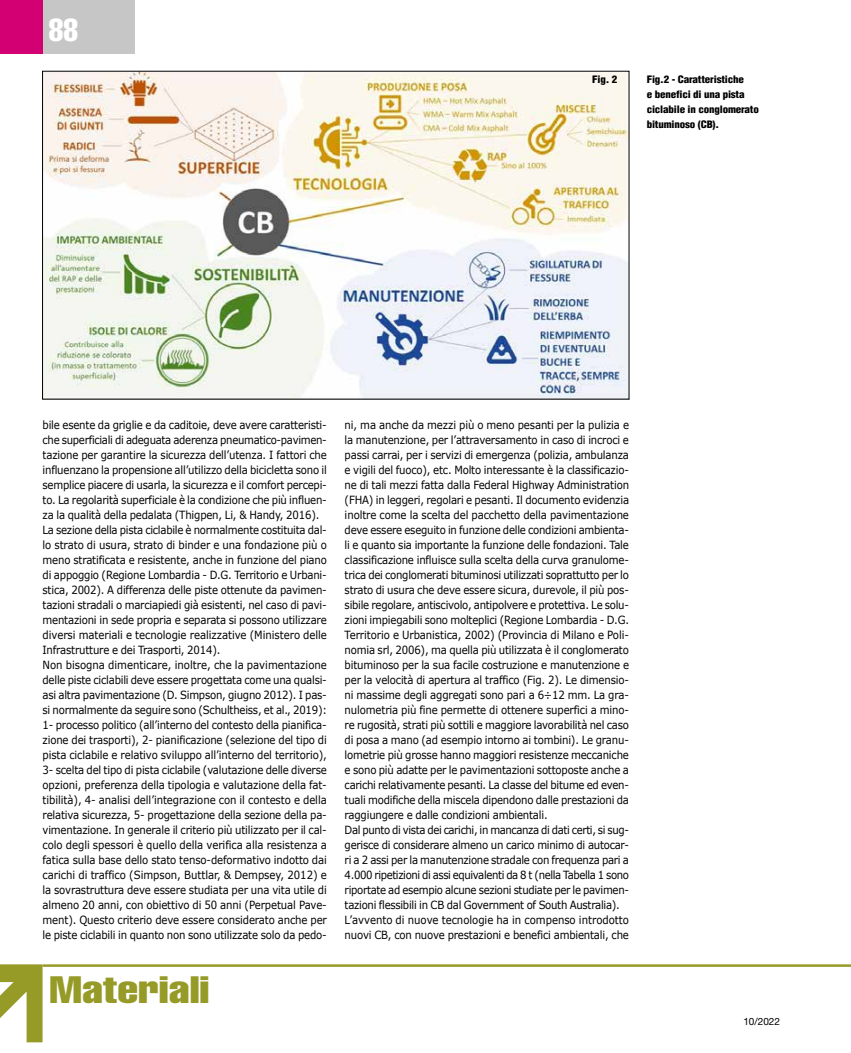
<style>
.page{position:relative;width:851px;height:1053px;background:#fff}
.page>*{position:absolute;margin:0;border:0;box-sizing:border-box;transform-origin:0 0}
.t1{font:extra-condensed 37.5px "Helvetica";color:#969a27;scale:1.3 1}
.t2{font:extra-condensed 31.25px "Helvetica";color:#fff}
.t3{font:11.25px/15px "Verdana";letter-spacing:-.02em;color:#000;scale:.9 1}
.t4{font:900 condensed 10px/15px "Helvetica";letter-spacing:-.015em;color:#000;scale:1.1 1}
.t5{font:10px "Helvetica Neue";color:#000}
</style>
<div class="page">
<svg style="left:0;top:964px;width:43px;height:78px"></svg>
<div style="left:43px;top:0;width:92px;height:53px;background:#c6c6c6"></div>
<div style="left:0;top:0;width:43px;height:53px;background:#d20072"></div>
<img style="left:44px;top:73px;width:583px;height:324px">
<hr style="left:43px;top:964px;width:807px;height:2px;background:#969a27">
<h2 class="t2" style="left:49px;top:10px;width:31px">88</h2>
<p class="t4" style="left:592px;top:72px;width:24px">Fig. 2</p>
<p class="t4" style="left:646px;top:72px;width:103px">Fig.2 - Caratteristiche<br>e benefici di una pista ciclabile in conglomerato bituminoso (CB).</p>
<p class="t3" style="left:43px;top:417px;width:317px">bile esente da griglie e da caditoie, deve avere caratteristi&shy;che superficiali di adeguata aderenza pneumatico-pavimen&shy;tazione per garantire la sicurezza dell’utenza. I fattori che influenzano la propensione all’utilizzo della bicicletta sono il semplice piacere di usarla, la sicurezza e il comfort percepi&shy;to. La regolarità superficiale è la condizione che più influen&shy;za la qualità della pedalata (Thigpen, Li, &amp; Handy, 2016).<br>La sezione della pista ciclabile è normalmente costituita dal&shy;lo strato di usura, strato di binder e una fondazione più o meno stratificata e resistente, anche in funzione del piano di appoggio (Regione Lombardia - D.G. Territorio e Urbani&shy;stica, 2002). A differenza delle piste ottenute da pavimen&shy;tazioni stradali o marciapiedi già esistenti, nel caso di pavi&shy;mentazioni in sede propria e separata si possono utilizzare diversi materiali e tecnologie realizzative (Ministero delle Infrastrutture e dei Trasporti, 2014).<br>Non bisogna dimenticare, inoltre, che la pavimentazione delle piste ciclabili deve essere progettata come una qualsi&shy;asi altra pavimentazione (D. Simpson, giugno 2012). I pas&shy;si normalmente da seguire sono (Schultheiss, et al., 2019):<br>1- processo politico (all’interno del contesto della pianifica&shy;zione dei trasporti), 2- pianificazione (selezione del tipo di pista ciclabile e relativo sviluppo all’interno del territorio), 3- scelta del tipo di pista ciclabile (valutazione delle diverse opzioni, preferenza della tipologia e valutazione della fat&shy;tibilità), 4- analisi dell’integrazione con il contesto e della relativa sicurezza, 5- progettazione della sezione della pa&shy;vimentazione. In generale il criterio più utilizzato per il cal&shy;colo degli spessori è quello della verifica alla resistenza a fatica sulla base dello stato tenso-deformativo indotto dai carichi di traffico (Simpson, Buttlar, &amp; Dempsey, 2012) e la sovrastruttura deve essere studiata per una vita utile di almeno 20 anni, con obiettivo di 50 anni (Perpetual Pave&shy;ment). Questo criterio deve essere considerato anche per le piste ciclabili in quanto non sono utilizzate solo da pedo-</p>
<p class="t3" style="left:344px;top:417px;width:317px">ni, ma anche da mezzi più o meno pesanti per la pulizia e la manutenzione, per l’attraversamento in caso di incroci e passi carrai, per i servizi di emergenza (polizia, ambulanza e vigili del fuoco), etc. Molto interessante è la classificazio&shy;ne di tali mezzi fatta dalla Federal Highway Administration (FHA) in leggeri, regolari e pesanti. Il documento evidenzia inoltre come la scelta del pacchetto della pavimentazione deve essere eseguito in funzione delle condizioni ambienta&shy;li e quanto sia importante la funzione delle fondazioni. Tale classificazione influisce sulla scelta della curva granulome&shy;trica dei conglomerati bituminosi utilizzati soprattutto per lo strato di usura che deve essere sicura, durevole, il più pos&shy;sibile regolare, antiscivolo, antipolvere e protettiva. Le solu&shy;zioni impiegabili sono molteplici (Regione Lombardia - D.G.<br>Territorio e Urbanistica, 2002) (Provincia di Milano e Poli&shy;nomia srl, 2006), ma quella più utilizzata è il conglomerato bituminoso per la sua facile costruzione e manutenzione e per la velocità di apertura al traffico (Fig. 2). Le dimensio&shy;ni massime degli aggregati sono pari a 6÷12 mm. La gra&shy;nulometria più fine permette di ottenere superfici a mino&shy;re rugosità, strati più sottili e maggiore lavorabilità nel caso di posa a mano (ad esempio intorno ai tombini). Le granu&shy;lometrie più grosse hanno maggiori resistenze meccaniche e sono più adatte per le pavimentazioni sottoposte anche a carichi relativamente pesanti. La classe del bitume ed even&shy;tuali modifiche della miscela dipendono dalle prestazioni da raggiungere e dalle condizioni ambientali.<br>Dal punto di vista dei carichi, in mancanza di dati certi, si sug&shy;gerisce di considerare almeno un carico minimo di autocar&shy;ri a 2 assi per la manutenzione stradale con frequenza pari a 4.000 ripetizioni di assi equivalenti da 8 t (nella Tabella 1 sono riportate ad esempio alcune sezioni studiate per le pavimen&shy;tazioni flessibili in CB dal Government of South Australia).<br>L’avvento di nuove tecnologie ha in compenso introdotto nuovi CB, con nuove prestazioni e benefici ambientali, che</p>
<h1 class="t1" style="left:50px;top:965px;width:124px">Materiali</h1>
<p class="t5" style="left:743px;top:1015px;width:38px">10/2022</p>
</div>
